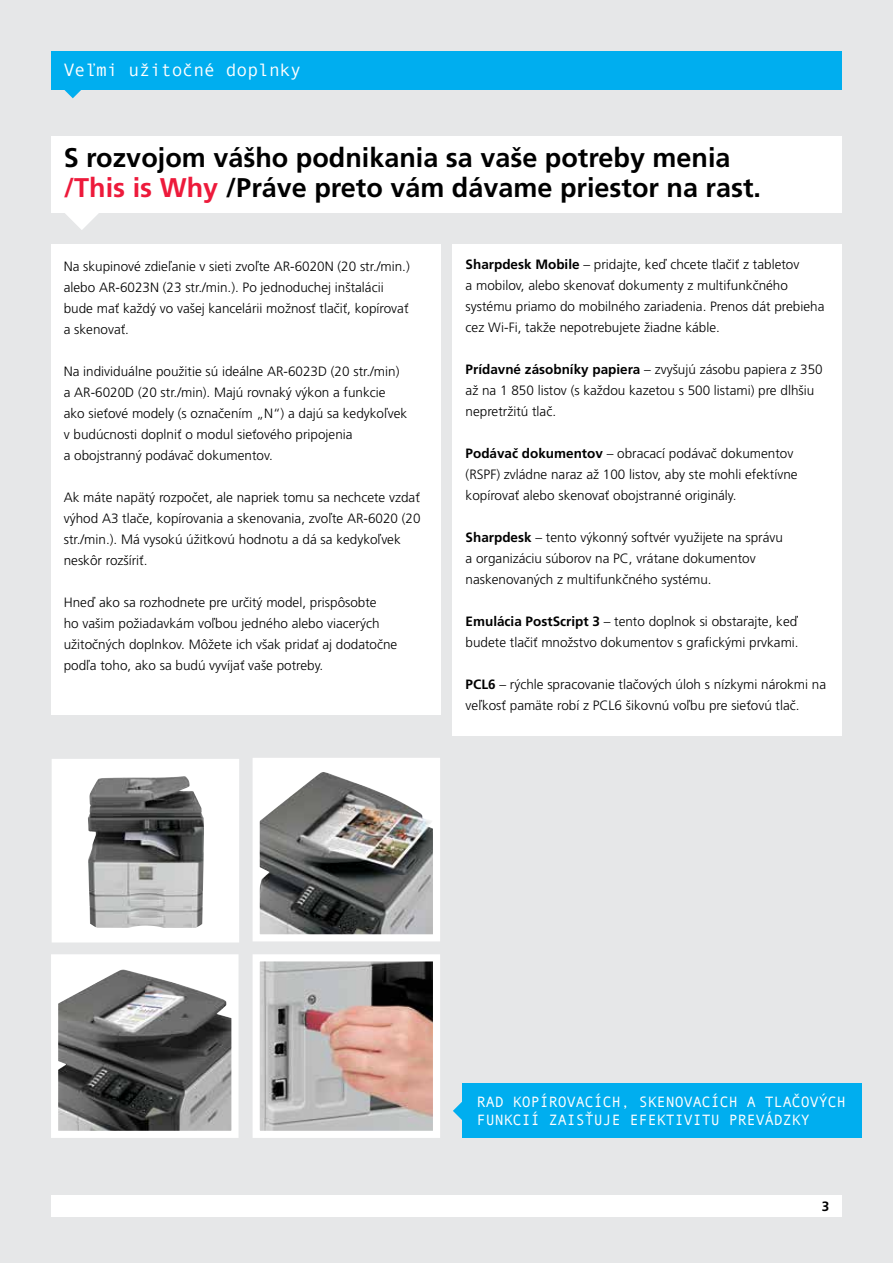
<style>
.page{position:relative;width:893px;height:1263px;background:#e6e7e8}
.page>*{position:absolute;margin:0;border:0;box-sizing:border-box;transform-origin:0 0}
.t1{font:700 27px/30px "Frutiger CE";color:#000}
.t2{font:18px "Andale Mono";color:#fff}
.t3{font:15px/18px "Andale Mono";color:#fff}
.t4{font:300 13.5px/21px "Frutiger CE";color:#000}
.t5{font:700 13.5px "Frutiger CE";color:#000}
.s1{color:#ed1a3b}
.s2{font-weight:700}
</style>
<div class="page">
<div style="left:51px;top:1195px;width:791px;height:21px;background:#fff"></div>
<div style="left:51px;top:136px;width:791px;height:77px;background:#fff"></div>
<div style="left:51px;top:51px;width:791px;height:38px;background:#00aeef"></div>
<svg style="left:64px;top:89px;width:18px;height:9px"></svg>
<div style="left:51px;top:244px;width:389px;height:470px;background:#fff"></div>
<div style="left:453px;top:244px;width:389px;height:492px;background:#fff"></div>
<svg style="left:65px;top:213px;width:34px;height:17px"></svg>
<div style="left:462px;top:1084px;width:399px;height:54px;background:#00aeef"></div>
<svg style="left:453px;top:1102px;width:9px;height:18px"></svg>
<div style="left:55px;top:762px;width:181px;height:177px;background:#fff"></div>
<img style="left:88px;top:776px;width:116px;height:152px">
<div style="left:52px;top:759px;width:187px;height:183px;border:7px solid #fff"></div>
<img style="left:261px;top:962px;width:171px;height:168px">
<div style="left:253px;top:954px;width:187px;height:184px;border:7px solid #fff"></div>
<div style="left:256px;top:761px;width:181px;height:177px;background:#fff"></div>
<img style="left:261px;top:772px;width:171px;height:161px">
<div style="left:253px;top:758px;width:187px;height:183px;border:7px solid #fff"></div>
<div style="left:55px;top:958px;width:180px;height:176px;background:#fff"></div>
<img style="left:59px;top:970px;width:172px;height:160px">
<div style="left:51px;top:954px;width:188px;height:184px;border:7px solid #fff"></div>
<h2 class="t2" style="left:64px;top:59px;width:239px">Veľmi užitočné doplnky</h2>
<h1 class="t1" style="left:64px;top:143px;width:699px">S rozvojom vášho podnikania sa vaše potreby menia <span class="s1">/This is Why</span> /Práve preto vám dávame priestor na rast.</h1>
<p class="t4" style="left:64px;top:256px;width:347px">Na skupinové zdieľanie v sieti zvoľte AR-6020N (20 str./min.) alebo AR-6023N (23 str./min.). Po jednoduchej inštalácii bude mať každý vo vašej kancelárii možnosť tlačiť, kopírovať a skenovať.</p>
<p class="t4" style="left:64px;top:361px;width:345px">Na individuálne použitie sú ideálne AR-6023D (20 str./min) a AR-6020D (20 str./min). Majú rovnaký výkon a funkcie ako sieťové modely (s označením „N“) a dajú sa kedykoľvek v budúcnosti doplniť o modul sieťového pripojenia<br>a obojstranný podávač dokumentov.</p>
<p class="t4" style="left:64px;top:487px;width:358px">Ak máte napätý rozpočet, ale napriek tomu sa nechcete vzdať výhod A3 tlače, kopírovania a skenovania, zvoľte AR-6020 (20 str./min.). Má vysokú úžitkovú hodnotu a dá sa kedykoľvek neskôr rozšíriť.</p>
<p class="t4" style="left:64px;top:592px;width:335px">Hneď ako sa rozhodnete pre určitý model, prispôsobte<br>ho vašim požiadavkám voľbou jedného alebo viacerých užitočných doplnkov. Môžete ich však pridať aj dodatočne podľa toho, ako sa budú vyvíjať vaše potreby.</p>
<p class="t4" style="left:466px;top:254px;width:360px"><span class="s2">Sharpdesk Mobile</span> – pridajte, keď chcete tlačiť z tabletov<br>a mobilov, alebo skenovať dokumenty z multifunkčného systému priamo do mobilného zariadenia. Prenos dát prebieha cez Wi-Fi, takže nepotrebujete žiadne káble.</p>
<p class="t4" style="left:466px;top:359px;width:359px"><span class="s2">Prídavné zásobníky papiera</span> – zvyšujú zásobu papiera z 350 až na 1 850 listov (s každou kazetou s 500 listami) pre dlhšiu nepretržitú tlač.</p>
<p class="t4" style="left:466px;top:443px;width:334px"><span class="s2">Podávač dokumentov</span> – obracací podávač dokumentov (RSPF) zvládne naraz až 100 listov, aby ste mohli efektívne kopírovať alebo skenovať obojstranné originály.</p>
<p class="t4" style="left:466px;top:527px;width:319px"><span class="s2">Sharpdesk</span> – tento výkonný softvér využijete na správu a organizáciu súborov na PC, vrátane dokumentov naskenovaných z multifunkčného systému.</p>
<p class="t4" style="left:466px;top:611px;width:335px"><span class="s2">Emulácia PostScript 3</span> – tento doplnok si obstarajte, keď budete tlačiť množstvo dokumentov s grafickými prvkami.</p>
<p class="t4" style="left:466px;top:674px;width:362px"><span class="s2">PCL6</span> – rýchle spracovanie tlačových úloh s nízkymi nárokmi na veľkosť pamäte robí z PCL6 šikovnú voľbu pre sieťovú tlač.</p>
<p class="t3" style="left:477px;top:1092px;width:371px">RAD KOPÍROVACÍCH, SKENOVACÍCH A TLAČOVÝCH<br>FUNKCIÍ ZAISŤUJE EFEKTIVITU PREVÁDZKY</p>
<p class="t5" style="left:822px;top:1198px;width:9px">3</p>
</div>
